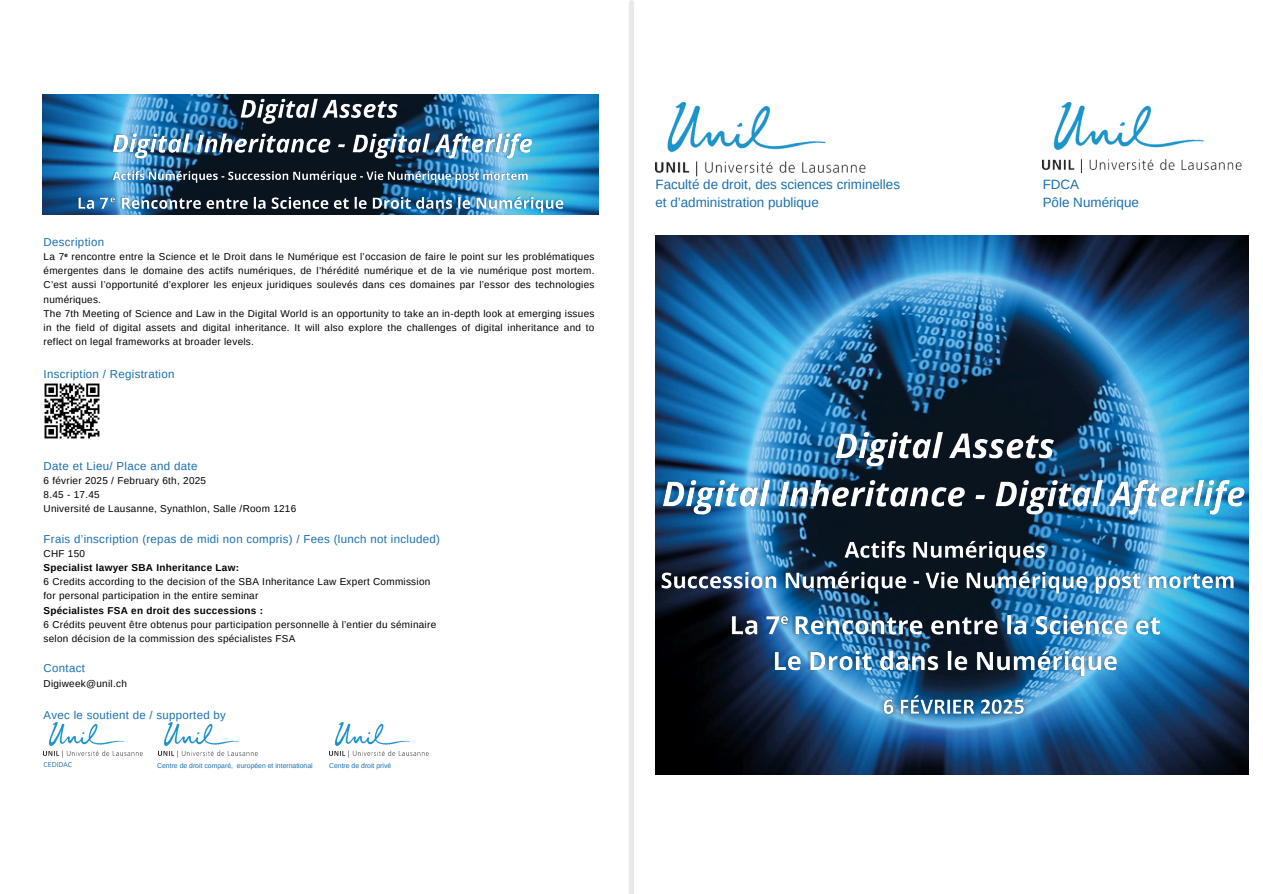
<style>
.page{position:relative;width:1263px;height:894px;background:#fff}
.page>*{position:absolute;margin:0;border:0;box-sizing:border-box;transform-origin:0 0}
.t1{font:13.5px/18px "Arimo";color:#1b6faf}
.t2{font:13.35px/17.9px "Arimo";color:#1b6faf}
.t3{font:11.55px "Arimo";letter-spacing:.03em;color:#1b6faf}
.t4{font:11.4px "Arimo";letter-spacing:.03em;color:#1b6faf}
.t5{font:9.9px/14.1px "Arimo";letter-spacing:.03em;color:#000;text-align:justify}
.t6{font:700 9.9px "Arimo";letter-spacing:.03em;color:#000}
.t7{font:6.9px "Arimo";color:#1b6faf}
.t8{font:6.9px "Open Sans";color:#1b6faf}
.t9{font:700 5.85px "Open Sans";color:#000}
</style>
<div class="page">
<img style="left:655px;top:235px;width:593px;height:539px">
<img style="left:725px;top:607px;width:443px;height:72px">
<img style="left:873px;top:685px;width:161px;height:40px">
<img style="left:655px;top:422px;width:591px;height:96px">
<img style="left:657px;top:534px;width:579px;height:61px">
<img style="left:42px;top:95px;width:556px;height:119px">
<img style="left:75px;top:192px;width:493px;height:23px">
<img style="left:107px;top:94px;width:426px;height:68px">
<img style="left:111px;top:167px;width:417px;height:17px">
<img style="left:105px;top:192px;width:16px;height:16px">
<img style="left:44px;top:383px;width:56px;height:56px">
<div style="left:629px;top:0;width:5px;height:893px;background:#e9e9e9"></div>
<img style="left:774px;top:608px;width:23px;height:25px">
<img style="left:655px;top:102px;width:211px;height:74px">
<img style="left:1043px;top:102px;width:199px;height:70px">
<img style="left:44px;top:722px;width:99px;height:35px">
<img style="left:158px;top:722px;width:99px;height:35px">
<img style="left:329px;top:722px;width:99px;height:35px">
<p class="t4" style="left:44px;top:236px;width:62px">Description</p>
<p class="t5" style="left:44px;top:250px;width:552px">La 7 rencontre entre la Science et le Droit dans le Numérique est l’occasion de faire le point sur les problématiques émergentes dans le domaine des actifs numériques, de l’hérédité numérique et de la vie numérique post mortem.<br>C’est aussi l’opportunité d’explorer les enjeux juridiques soulevés dans ces domaines par l’essor des technologies numériques.</p>
<p class="t5" style="left:44px;top:306px;width:552px">The 7th Meeting of Science and Law in the Digital World is an opportunity to take an in-depth look at emerging issues in the field of digital assets and digital inheritance. It will also explore the challenges of digital inheritance and to reflect on legal frameworks at broader levels.</p>
<h6 class="t4" style="left:44px;top:367px;width:132px">Inscription / Registration</h6>
<p class="t9" style="left:65px;top:250px;width:5px">e</p>
<p class="t3" style="left:44px;top:459px;width:155px">Date et Lieu/ Place and date</p>
<h6 class="t5" style="left:44px;top:473px;width:164px">6 février 2025 / February 6th, 2025</h6>
<p class="t5" style="left:44px;top:487px;width:58px">8.45 - 17.45</p>
<p class="t5" style="left:44px;top:501px;width:254px">Université de Lausanne, Synathlon, Salle /Room 1216</p>
<p class="t4" style="left:44px;top:532px;width:398px">Frais d’inscription (repas de midi non compris) / Fees (lunch not included)</p>
<p class="t5" style="left:44px;top:546px;width:43px">CHF 150</p>
<p class="t6" style="left:44px;top:562px;width:197px">Specialist lawyer SBA Inheritance Law:</p>
<p class="t5" style="left:44px;top:574px;width:388px">6 Credits according to the decision of the SBA Inheritance Law Expert Commission</p>
<p class="t5" style="left:44px;top:588px;width:216px">for personal participation in the entire seminar</p>
<p class="t6" style="left:44px;top:604px;width:221px">Spécialistes FSA en droit des successions :</p>
<p class="t5" style="left:44px;top:617px;width:394px">6 Crédits peuvent être obtenus pour participation personnelle à l’entier du séminaire</p>
<p class="t5" style="left:44px;top:631px;width:253px">selon décision de la commission des spécialistes FSA</p>
<p class="t4" style="left:44px;top:662px;width:43px">Contact</p>
<p class="t5" style="left:44px;top:675px;width:85px">Digiweek@unil.ch</p>
<p class="t4" style="left:44px;top:708px;width:184px">Avec le soutient de / supported by</p>
<p class="t8" style="left:44px;top:759px;width:30px">CEDIDAC</p>
<p class="t7" style="left:157px;top:761px;width:157px">Centre de droit comparé, européen et international</p>
<p class="t7" style="left:329px;top:761px;width:64px">Centre de droit privé</p>
<p class="t2" style="left:655px;top:175px;width:246px">Faculté de droit, des sciences criminelles et d’administration publique</p>
<p class="t1" style="left:1043px;top:175px;width:98px">FDCA<br>Pôle Numérique</p>
</div>
